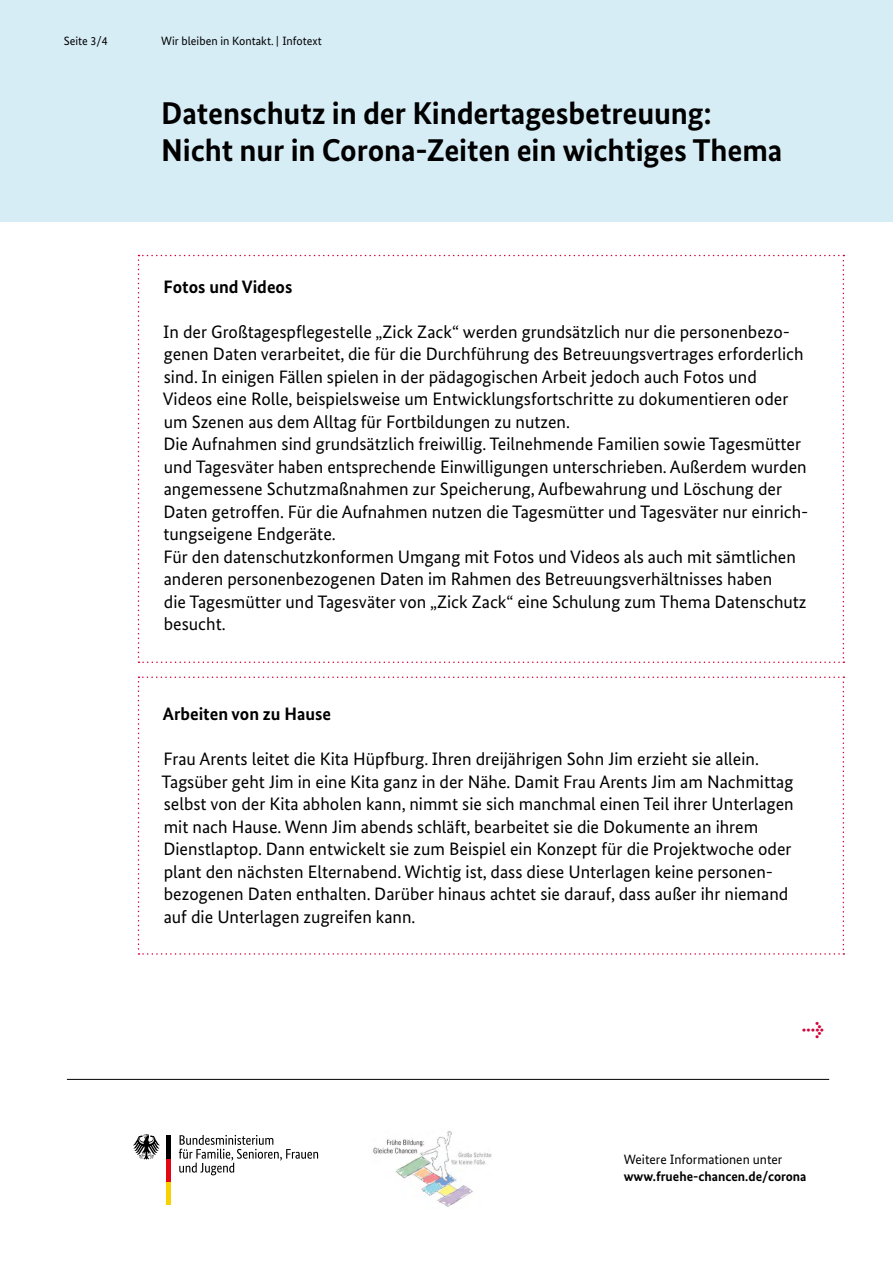
<style>
.page{position:relative;width:893px;height:1263px;background:#fff}
.page>*{position:absolute;margin:0;border:0;box-sizing:border-box;transform-origin:0 0}
.t1{font:700 31.5px/37.5px "Bundes Sans";letter-spacing:-.005em;color:#000}
.t2{font:18px/22.5px "Bundes Sans";color:#000}
.t3{font:700 18px "Bundes Sans";color:#000}
.t4{font:700 18px "Meta Pro";color:#d3043b}
.t5{font:700 13.5px "Bundes Sans";color:#000}
.t6{font:13.5px "Bundes Sans";color:#000}
.t7{font:12px "Bundes Sans";color:#000}
</style>
<div class="page">
<hr style="left:67px;top:1079px;width:762px;height:1px;background:#000">
<svg style="left:138px;top:255px;width:706px;height:408px"></svg>
<svg style="left:138px;top:676px;width:706px;height:279px"></svg>
<div style="left:0;top:0;width:893px;height:221px;background:#d7edf6"></div>
<svg style="left:179px;top:1135px;width:139px;height:40px"></svg>
<hr style="left:167px;top:1182px;width:4px;height:23px;background:#f8d200">
<hr style="left:167px;top:1158px;width:4px;height:24px;background:#e30613">
<svg style="left:133px;top:1134px;width:27px;height:25px"></svg>
<hr style="left:167px;top:1135px;width:4px;height:23px;background:#000">
<img style="left:373px;top:1131px;width:119px;height:76px">
<p class="t7" style="left:64px;top:34px;width:46px">Seite 3/4</p>
<p class="t7" style="left:161px;top:34px;width:162px">Wir bleiben in Kontakt. | Infotext</p>
<h1 class="t1" style="left:161px;top:94px;width:623px">Datenschutz in der Kindertagesbetreuung:<br>Nicht nur in Corona-Zeiten ein wichtiges Thema</h1>
<p class="t3" style="left:164px;top:275px;width:130px">Fotos und Videos</p>
<p class="t2" style="left:163px;top:320px;width:647px">In der Großtagespflegestelle „Zick Zack“ werden grundsätzlich nur die personenbezo&shy;genen Daten verarbeitet, die für die Durchführung des Betreuungsvertrages erforderlich sind. In einigen Fällen spielen in der pädagogischen Arbeit jedoch auch Fotos und Videos eine Rolle, beispielsweise um Entwicklungsfortschritte zu dokumentieren oder um Szenen aus dem Alltag für Fortbildungen zu nutzen.<br>Die Aufnahmen sind grundsätzlich freiwillig. Teilnehmende Familien sowie Tagesmütter und Tagesväter haben entsprechende Einwilligungen unterschrieben. Außerdem wurden angemessene Schutzmaßnahmen zur Speicherung, Aufbewahrung und Löschung der Daten getroffen. Für die Aufnahmen nutzen die Tagesmütter und Tagesväter nur einrich&shy;tungseigene Endgeräte.<br>Für den datenschutzkonformen Umgang mit Fotos und Videos als auch mit sämtlichen anderen personenbezogenen Daten im Rahmen des Betreuungsverhältnisses haben<br>die Tagesmütter und Tagesväter von „Zick Zack“ eine Schulung zum Thema Datenschutz besucht.</p>
<p class="t3" style="left:163px;top:703px;width:170px">Arbeiten von zu Hause</p>
<p class="t2" style="left:162px;top:747px;width:634px">Frau Arents leitet die Kita Hüpfburg. Ihren dreijährigen Sohn Jim erzieht sie allein.<br>Tagsüber geht Jim in eine Kita ganz in der Nähe. Damit Frau Arents Jim am Nachmittag selbst von der Kita abholen kann, nimmt sie sich manchmal einen Teil ihrer Unterlagen mit nach Hause. Wenn Jim abends schläft, bearbeitet sie die Dokumente an ihrem Dienstlaptop. Dann entwickelt sie zum Beispiel ein Konzept für die Projektwoche oder plant den nächsten Elternabend. Wichtig ist, dass diese Unterlagen keine personen&shy;bezogenen Daten enthalten. Darüber hinaus achtet sie darauf, dass außer ihr niemand auf die Unterlagen zugreifen kann.</p>
<p class="t4" style="left:802px;top:1017px;width:23px">→</p>
<p class="t6" style="left:624px;top:1151px;width:160px">Weitere Informationen unter</p>
<p class="t5" style="left:624px;top:1168px;width:184px">www.fruehe-chancen.de/corona</p>
</div>
